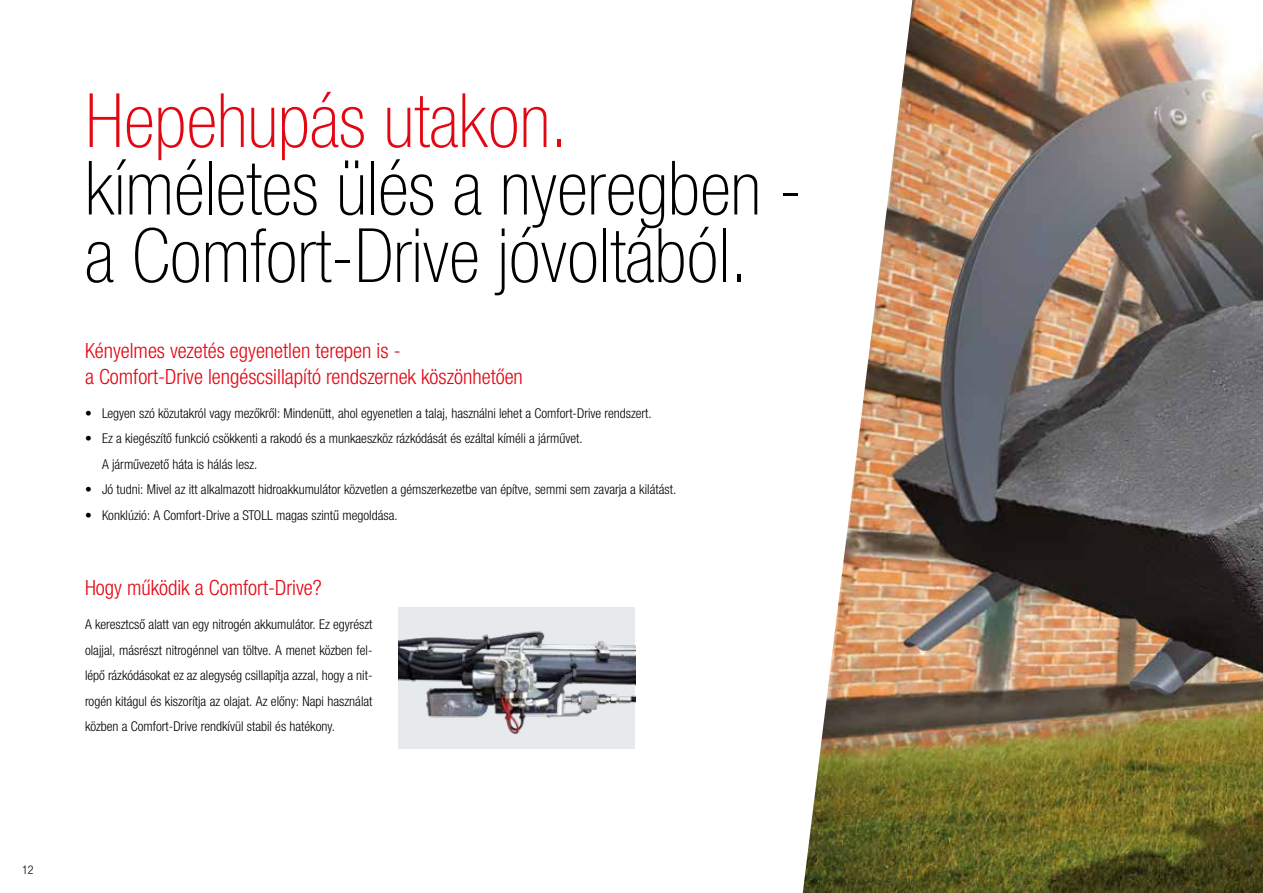
<style>
.page{position:relative;width:1263px;height:893px;background:#fff}
.page>*{position:absolute;margin:0;border:0;box-sizing:border-box;transform-origin:0 0}
.t1{font:100 condensed 75px/67.5px "Helvetica Neue";color:#000}
.t2{font:100 condensed 75px "Helvetica Neue";color:#e30613}
.t3{font:300 condensed 21px/25.5px "Helvetica Neue LTW1 G";color:#e30613}
.t4{font:300 condensed 13.5px/25.5px "Helvetica Neue LTW1 G";color:#000}
.t5{font:300 condensed 12px "Helvetica Neue LTW1 G";color:#000}
</style>
<div class="page">
<img style="left:803px;top:0;width:460px;height:893px">
<div style="left:398px;top:607px;width:237px;height:142px;background:#e7eaec"></div>
<img style="left:398px;top:631px;width:237px;height:104px">
<h1 class="t2" style="left:85px;top:78px;width:485px">Hepehupás utakon.</h1>
<h1 class="t1" style="left:85px;top:154px;width:719px">kíméletes ülés a nyeregben - a Comfort-Drive jóvoltából.</h1>
<h2 class="t3" style="left:85px;top:338px;width:439px">Kényelmes vezetés egyenetlen terepen is -<br>a Comfort-Drive lengéscsillapító rendszernek köszönhetően</h2>
<p class="t4" style="left:85px;top:400px;width:568px">• Legyen szó közutakról vagy mezőkről: Mindenütt, ahol egyenetlen a talaj, használni lehet a Comfort-Drive rendszert.</p>
<p class="t4" style="left:102px;top:426px;width:482px;text-indent:-17px">• Ez a kiegészítő funkció csökkenti a rakodó és a munkaeszköz rázkódását és ezáltal kíméli a járművet.<br>A járművezető háta is hálás lesz.</p>
<p class="t4" style="left:85px;top:477px;width:593px">• Jó tudni: Mivel az itt alkalmazott hidroakkumulátor közvetlen a gémszerkezetbe van építve, semmi sem zavarja a kilátást.</p>
<p class="t4" style="left:85px;top:502px;width:314px">• Konklúzió: A Comfort-Drive a STOLL magas szintű megoldása.</p>
<h2 class="t3" style="left:85px;top:575px;width:238px">Hogy működik a Comfort-Drive?</h2>
<p class="t4" style="left:85px;top:612px;width:289px;text-align:justify">A keresztcső alatt van egy nitrogén akkumulátor. Ez egyrészt olajjal, másrészt nitrogénnel van töltve. A menet közben fel&shy;lépő rázkódásokat ez az alegység csillapítja azzal, hogy a nit&shy;rogén kitágul és kiszorítja az olajat. Az előny: Napi használat közben a Comfort-Drive rendkívül stabil és hatékony.</p>
<p class="t5" style="left:22px;top:863px;width:13px">12</p>
</div>
